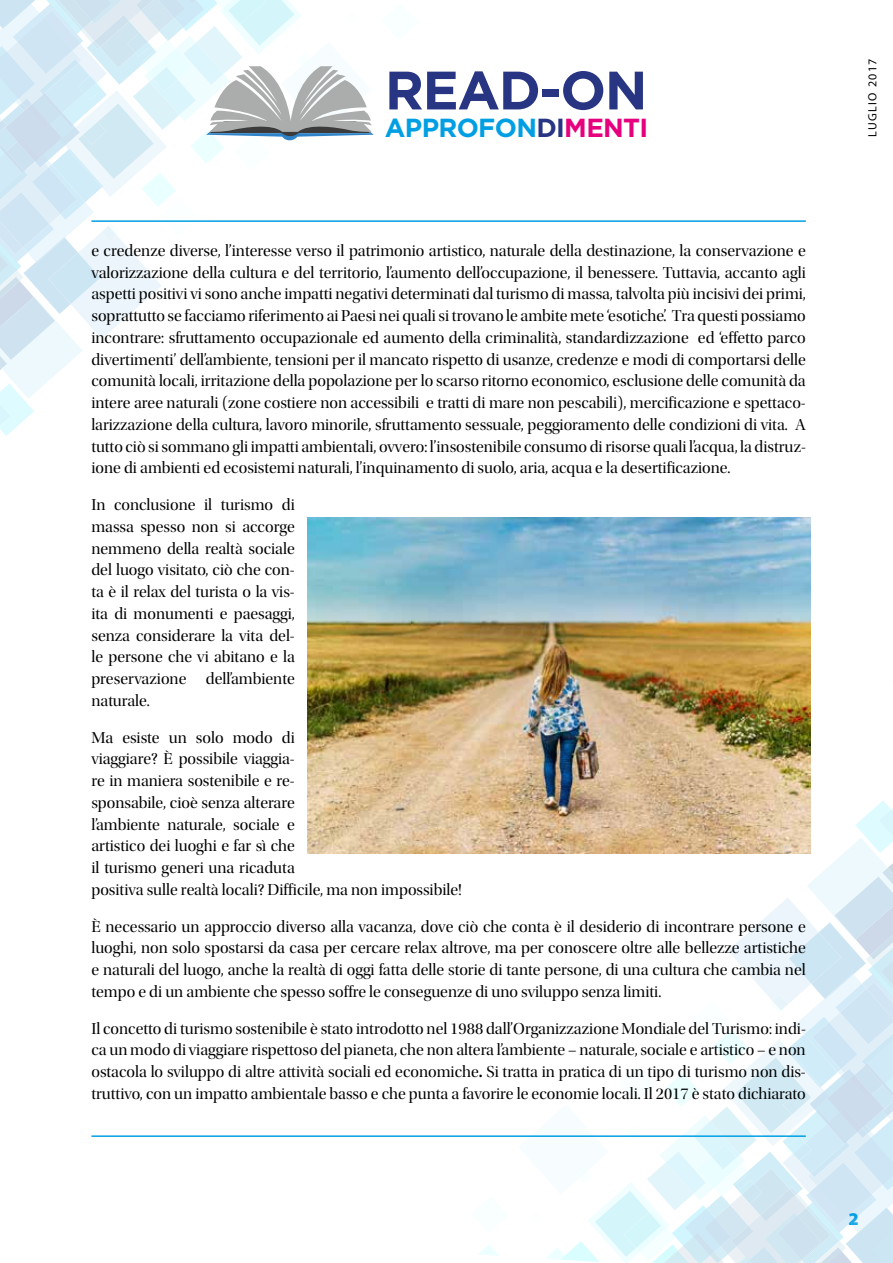
<style>
.page{position:relative;width:893px;height:1263px;background:#fff}
.page>*{position:absolute;margin:0;border:0;box-sizing:border-box;transform-origin:0 0}
.t1{font:700 54px "Gotham";letter-spacing:-.025em;color:#283583}
.t2{font:700 26.1px "Gotham";letter-spacing:-.025em;color:#009fe3}
.t3{font:900 18px "Myriad Pro";color:#009fe3}
.t4{font:16.5px/21.8px "Utopia Std Disp";color:#000;text-align:justify}
.t5{font:12px "Myriad Pro";letter-spacing:.11em;color:#000}
.s1{color:#283583}
.s2{color:#e6007d}
.s3{font-family:"Utopia Std Bold Disp"}
</style>
<div class="page">
<svg style="left:478px;top:1245px;width:21px;height:11px"></svg>
<svg style="left:518px;top:801px;width:375px;height:462px"></svg>
<svg style="left:0;top:0;width:374px;height:436px"></svg>
<hr style="left:91px;top:220px;width:715px;height:2px;background:#009fe3">
<hr style="left:91px;top:1135px;width:715px;height:2px;background:#009fe3">
<img style="left:308px;top:517px;width:503px;height:336px">
<h1 class="t1" style="left:385px;top:55px;width:264px">READ-ON</h1>
<h2 class="t2" style="left:385px;top:110px;width:265px">APPROFON<span class="s1">DI</span><span class="s2">MENTI</span></h2>
<p class="t4" style="left:91px;top:240px;width:716px">e credenze diverse, l’interesse verso il patrimonio artistico, naturale della destinazione, la conservazione e valorizzazione della cultura e del territorio, l’aumento dell’occupazione, il benessere. Tuttavia, accanto agli aspetti positivi vi sono anche impatti negativi determinati dal turismo di massa, talvolta più incisivi dei primi, soprattutto se facciamo riferimento ai Paesi nei quali si trovano le ambite mete ‘esotiche’. Tra questi possiamo incontrare: sfruttamento occupazionale ed aumento della criminalità, standardizzazione ed ‘effetto parco divertimenti’ dell’ambiente, tensioni per il mancato rispetto di usanze, credenze e modi di comportarsi delle comunità locali, irritazione della popolazione per lo scarso ritorno economico, esclusione delle comunità da intere aree naturali (zone costiere non accessibili e tratti di mare non pescabili), mercificazione e spettaco&shy;larizzazione della cultura, lavoro minorile, sfruttamento sessuale, peggioramento delle condizioni di vita. A tutto ciò si sommano gli impatti ambientali, ovvero: l’insostenibile consumo di risorse quali l’acqua, la distruz&shy;ione di ambienti ed ecosistemi naturali, l’inquinamento di suolo, aria, acqua e la desertificazione.</p>
<p class="t4" style="left:91px;top:494px;width:205px">In conclusione il turismo di massa spesso non si accorge nemmeno della realtà sociale del luogo visitato, ciò che con&shy;ta è il relax del turista o la vis&shy;ita di monumenti e paesaggi, senza considerare la vita del&shy;le persone che vi abitano e la preservazione dell’ambiente naturale.</p>
<p class="t4" style="left:91px;top:727px;width:372px;text-align:left">Ma esiste un solo modo di<br>viaggiare? È possibile viaggia-<br>re in maniera sostenibile e re-<br>sponsabile, cioè senza alterare<br>l’ambiente naturale, sociale e<br>artistico dei luoghi e far sì che<br>il turismo generi una ricaduta<br>positiva sulle realtà locali? Difficile, ma non impossibile!</p>
<p class="t4" style="left:91px;top:916px;width:716px">È necessario un approccio diverso alla vacanza, dove ciò che conta è il desiderio di incontrare persone e luoghi, non solo spostarsi da casa per cercare relax altrove, ma per conoscere oltre alle bellezze artistiche e naturali del luogo, anche la realtà di oggi fatta delle storie di tante persone, di una cultura che cambia nel tempo e di un ambiente che spesso soffre le conseguenze di uno sviluppo senza limiti.</p>
<p class="t4" style="left:91px;top:1018px;width:716px">Il concetto di turismo sostenibile è stato introdotto nel 1988 dall’Organizzazione Mondiale del Turismo: indi&shy;ca un modo di viaggiare rispettoso del pianeta, che non altera l’ambiente – naturale, sociale e artistico – e non ostacola lo sviluppo di altre attività sociali ed economiche<span class="s3">.</span> Si tratta in pratica di un tipo di turismo non dis&shy;truttivo, con un impatto ambientale basso e che punta a favorire le economie locali. Il 2017 è stato dichiarato</p>
<p class="t5" style="left:865px;top:137px;width:80px;rotate:-90deg">LUGLIO 2017</p>
<p class="t3" style="left:848px;top:1209px;width:12px">2</p>
</div>
